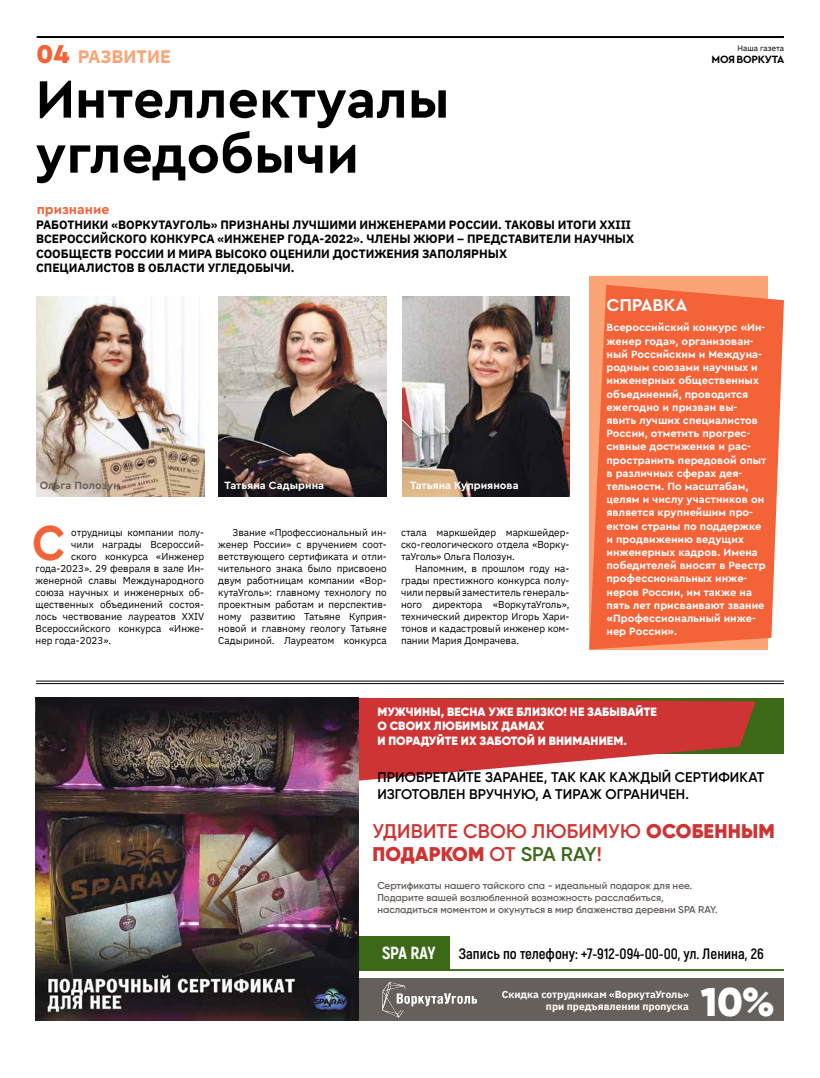
<style>
.page{position:relative;width:820px;height:1078px;background:#fff}
.page>*{position:absolute;margin:0;border:0;box-sizing:border-box;transform-origin:0 0}
.t1{font:700 55px/55px "Cera Pro";color:#000}
.t2{font:700 51.5px "Cera Pro";color:#f46238;scale:.9 1}
.t3{font:900 40px "Gilroy";color:#fff}
.t4{font:600 19.8px/23.8px "Gilroy";letter-spacing:.01em;color:#cf3434}
.t5{font:700 18px "IBM Plex Sans";color:#fba576}
.t6{font:700 18px "Cera Pro";letter-spacing:-.01em;color:#fff}
.t7{font:800 17.5px "Akrobat";letter-spacing:-.025em;color:#fff}
.t8{font:700 15px "Akrobat";color:#000}
.t9{font:600 14px/16.8px "Gilroy";letter-spacing:.01em;color:#000}
.t10{font:700 14px "Cera Pro";color:#f46238}
.t11{font:700 12px/14.4px "IBM Plex Sans";color:#000}
.t12{font:900 12px/14.4px "Gilroy";letter-spacing:.01em;color:#fff}
.t13{font:700 11px/13.2px "Cera Pro";color:#fff}
.t14{font:700 11px "Cera Pro";color:#66605c}
.t15{font:700 11px "Cera Pro";letter-spacing:-.02em;color:#000}
.t16{font:700 10.2px/12.2px "IBM Plex Sans";color:#fff;text-align:right}
.t17{font:10px/12px "IBM Plex Sans";color:#000;text-align:justify}
.t18{font:600 10px/12px "Gilroy";color:#66605c}
.t19{font:8px "IBM Plex Sans";color:#000}
.s1{font-family:"Cera Pro";font-weight:900;font-size:27px;color:#f46238}
.s2{font-weight:900}
.s3{color:#3b6918}
</style>
<div class="page">
<div style="left:340px;top:936px;width:109px;height:34px;background:#3b6918"></div>
<div style="left:340px;top:978px;width:443px;height:42px;background:#66605c"></div>
<div style="left:308px;top:697px;width:475px;height:56px;background:#3b6918"></div>
<hr style="left:37px;top:36px;width:746px;height:2px;background:#000">
<div style="left:589px;top:276px;width:179px;height:373px;background:#fba576"></div>
<svg style="left:589px;top:285px;width:194px;height:364px;background:#f46b42"></svg>
<svg style="left:359px;top:697px;width:396px;height:84px;fill:#cf3434"></svg>
<img style="left:37px;top:297px;width:167px;height:200px">
<img style="left:218px;top:297px;width:168px;height:200px">
<img style="left:403px;top:297px;width:166px;height:200px">
<img style="left:36px;top:697px;width:323px;height:323px">
<hr style="left:36px;top:680px;width:747px;height:1px;background:#000">
<hr style="left:36px;top:683px;width:747px;height:1px;background:#000">
<hr style="left:387px;top:968px;width:396px;height:2px;background:#3b6918">
<img style="left:382px;top:982px;width:95px;height:36px">
<h3 class="t5" style="left:36px;top:42px;width:136px"><span class="s1">04</span> РАЗВИТИЕ</h3>
<p class="t15" style="left:711px;top:52px;width:74px">МОЯВОРКУТА</p>
<p class="t19" style="left:737px;top:42px;width:48px">Наша газета</p>
<h1 class="t1" style="left:36px;top:69px;width:415px">Интеллектуалы угледобычи</h1>
<h3 class="t10" style="left:37px;top:200px;width:74px">признание</h3>
<p class="t11" style="left:36px;top:216px;width:599px">РАБОТНИКИ «ВОРКУТАУГОЛЬ» ПРИЗНАНЫ ЛУЧШИМИ ИНЖЕНЕРАМИ РОССИИ. ТАКОВЫ ИТОГИ XXIII ВСЕРОССИЙСКОГО КОНКУРСА «ИНЖЕНЕР ГОДА-2022». ЧЛЕНЫ ЖЮРИ – ПРЕДСТАВИТЕЛИ НАУЧНЫХ СООБЩЕСТВ РОССИИ И МИРА ВЫСОКО ОЦЕНИЛИ ДОСТИЖЕНИЯ ЗАПОЛЯРНЫХ<br>СПЕЦИАЛИСТОВ В ОБЛАСТИ УГЛЕДОБЫЧИ.</p>
<p class="t14" style="left:40px;top:478px;width:81px">Ольга Полозун</p>
<p class="t13" style="left:224px;top:478px;width:101px">Татьяна Садырина</p>
<p class="t13" style="left:410px;top:478px;width:110px">Татьяна Куприянова</p>
<h2 class="t2" style="left:32px;top:508px;width:39px">С</h2>
<p class="t17" style="left:71px;top:525px;width:134px">отрудницы компании полу-</p>
<p class="t17" style="left:71px;top:537px;width:134px">чили награды Всероссий-</p>
<p class="t17" style="left:71px;top:549px;width:134px">ского конкурса «Инженер</p>
<p class="t17" style="left:36px;top:561px;width:170px">года-2023». 29 февраля в зале Ин-</p>
<p class="t17" style="left:36px;top:573px;width:170px">женерной славы Международного</p>
<p class="t17" style="left:36px;top:585px;width:170px">союза научных и инженерных об-</p>
<p class="t17" style="left:36px;top:597px;width:170px">щественных объединений состоя-</p>
<p class="t17" style="left:36px;top:609px;width:170px">лось чествование лауреатов XXIV</p>
<p class="t17" style="left:36px;top:621px;width:170px">Всероссийского конкурса «Инже-</p>
<p class="t17" style="left:36px;top:633px;width:77px">нер года-2023».</p>
<p class="t17" style="left:218px;top:525px;width:170px;text-indent:14px">Звание «Профессиональный ин&shy;женер России» с вручением соот&shy;ветствующего сертификата и отли&shy;чительного знака было присвоено двум работницам компании «Вор&shy;кутаУголь»: главному технологу по проектным работам и перспектив&shy;ному развитию Татьяне Куприя&shy;новой и главному геологу Татьяне Садыриной. Лауреатом конкурса</p>
<p class="t17" style="left:401px;top:525px;width:170px">стала маркшейдер маркшейдер&shy;ско-геологического отдела «Ворку&shy;таУголь» Ольга Полозун.</p>
<p class="t17" style="left:401px;top:561px;width:170px;text-indent:14px">Напомним, в прошлом году на&shy;грады престижного конкурса полу&shy;чили первый заместитель генераль&shy;ного директора «ВоркутаУголь», технический директор Игорь Хари&shy;тонов и кадастровый инженер ком&shy;пании Мария Домрачева.</p>
<h3 class="t6" style="left:606px;top:293px;width:82px">СПРАВКА</h3>
<p class="t13" style="left:606px;top:320px;width:161px">Всероссийский конкурс «Ин&shy;женер года», организован&shy;ный Российским и Междуна&shy;родным союзами научных и инженерных общественных объединений, проводится ежегодно и призван вы&shy;явить лучших специалистов<br>России, отметить прогрес&shy;сивные достижения и рас&shy;пространить передовой опыт в различных сферах дея&shy;тельности. По масштабам, целям и числу участников он является крупнейшим про&shy;ектом страны по поддержке и продвижению ведущих инженерных кадров. Имена победителей вносят в Реестр профессиональных инже&shy;неров России, им также на пять лет присваивают звание «Профессиональный инже&shy;нер России».</p>
<p class="t12" style="left:377px;top:704px;width:281px">МУЖЧИНЫ, ВЕСНА УЖЕ БЛИЗКО! НЕ ЗАБЫВАЙТЕ<br>О СВОИХ ЛЮБИМЫХ ДАМАХ<br>И ПОРАДУЙТЕ ИХ ЗАБОТОЙ И ВНИМАНИЕМ.</p>
<h3 class="t9" style="left:377px;top:768px;width:388px">ПРИОБРЕТАЙТЕ ЗАРАНЕЕ, ТАК КАК КАЖДЫЙ СЕРТИФИКАТ<br>ИЗГОТОВЛЕН ВРУЧНУЮ, А ТИРАЖ ОГРАНИЧЕН.</h3>
<h3 class="t4" style="left:372px;top:818px;width:404px">УДИВИТЕ СВОЮ ЛЮБИМУЮ <span class="s2">ОСОБЕННЫМ<br>ПОДАРКОМ</span> ОТ <span class="s3">SPA RAY</span>!</h3>
<p class="t18" style="left:377px;top:879px;width:341px">Сертификаты нашего тайского спа - идеальный подарок для нее.<br>Подарите вашей возлюбленной возможность расслабиться, насладиться моментом и окунуться в мир блаженства деревни SPA RAY.</p>
<h3 class="t7" style="left:382px;top:941px;width:55px">SPA RAY</h3>
<h3 class="t8" style="left:458px;top:944px;width:306px">Запись по телефону: +7-912-094-00-00, ул. Ленина, 26</h3>
<p class="t16" style="left:501px;top:986px;width:189px">Скидка сотрудникам «ВоркутаУголь» при предъявлении пропуска</p>
<h3 class="t3" style="left:700px;top:975px;width:75px">10%</h3>
</div>
